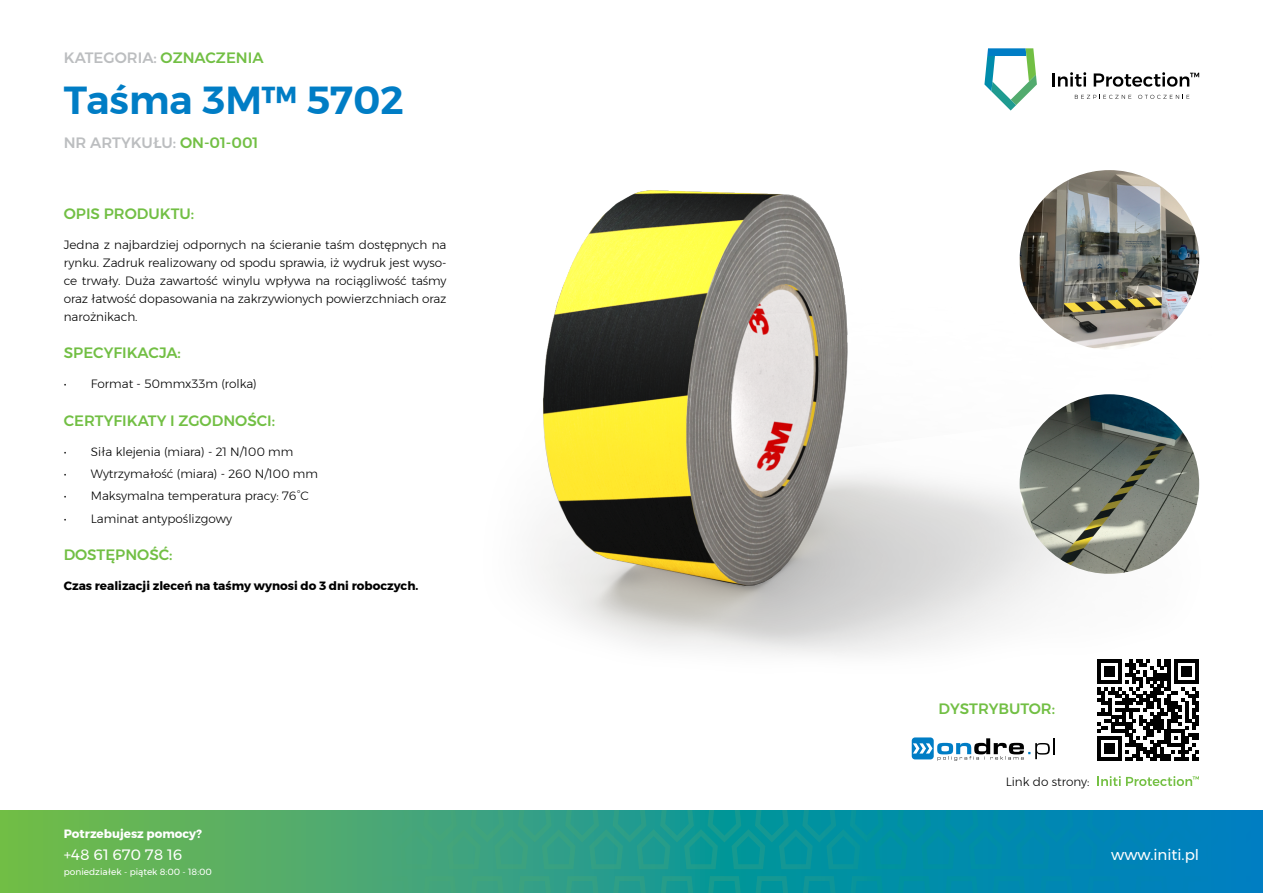
<style>
.page{position:relative;width:1263px;height:893px;background:#fff}
.page>*{position:absolute;margin:0;border:0;box-sizing:border-box;transform-origin:0 0}
.t1{font:600 39px "Montserrat";color:#007dc5}
.t2{font:500 15px "Montserrat";color:#72bf44}
.t3{font:500 15px "Montserrat";color:#bcbec0}
.t4{font:15px "Montserrat";color:#fff}
.t5{font:300 12px/18px "Montserrat";color:#000;text-align:justify}
.t6{font:700 12px "Montserrat";color:#000}
.t7{font:700 12px "Montserrat";color:#fff}
.t8{font:9px "Montserrat";color:#fff}
.s1{color:#72bf44}
</style>
<div class="page">
<svg style="left:0;top:810px;width:447px;height:83px;background:#5bb061"></svg>
<svg style="left:447px;top:810px;width:816px;height:83px;background:#10919f"></svg>
<hr style="left:1052px;top:73px;width:3px;height:14px;background:#000">
<svg style="left:1058px;top:72px;width:28px;height:15px"></svg>
<svg style="left:1094px;top:72px;width:105px;height:15px"></svg>
<svg style="left:1075px;top:95px;width:56px;height:4px"></svg>
<svg style="left:1138px;top:95px;width:51px;height:4px"></svg>
<svg style="left:984px;top:48px;width:53px;height:63px"></svg>
<img style="left:538px;top:170px;width:662px;height:485px">
<img style="left:1020px;top:170px;width:179px;height:180px;border-radius:89px">
<img style="left:1020px;top:394px;width:179px;height:180px;border-radius:90px">
<svg style="left:1097px;top:659px;width:102px;height:102px"></svg>
<svg style="left:1097px;top:776px;width:102px;height:10px"></svg>
<svg style="left:912px;top:737px;width:22px;height:22px"></svg>
<svg style="left:913px;top:738px;width:142px;height:23px"></svg>
<p class="t3" style="left:64px;top:46px;width:201px">KATEGORIA: <span class="s1">OZNACZENIA</span></p>
<h1 class="t1" style="left:64px;top:69px;width:342px">Taśma 3M™ 5702</h1>
<p class="t3" style="left:64px;top:131px;width:196px">NR ARTYKUŁU: <span class="s1">ON-01-001</span></p>
<p class="t2" style="left:64px;top:202px;width:132px">OPIS PRODUKTU:</p>
<p class="t5" style="left:64px;top:235px;width:384px">Jedna z najbardziej odpornych na ścieranie taśm dostępnych na rynku. Zadruk realizowany od spodu sprawia, iż wydruk jest wyso&shy;ce trwały. Duża zawartość winylu wpływa na rociągliwość taśmy oraz łatwość dopasowania na zakrzywionych powierzchniach oraz narożnikach.</p>
<p class="t2" style="left:64px;top:341px;width:119px">SPECYFIKACJA:</p>
<p class="t5" style="left:64px;top:375px;width:195px">• Format - 50mmx33m (rolka)</p>
<p class="t2" style="left:64px;top:409px;width:213px">CERTYFIKATY I ZGODNOŚCI:</p>
<p class="t5" style="left:64px;top:442px;width:231px">• Siła klejenia (miara) - 21 N/100 mm</p>
<p class="t5" style="left:64px;top:465px;width:256px">• Wytrzymałość (miara) - 260 N/100 mm</p>
<p class="t5" style="left:64px;top:487px;width:246px">• Maksymalna temperatura pracy: 76°C</p>
<p class="t5" style="left:64px;top:509px;width:170px">• Laminat antypoślizgowy</p>
<p class="t2" style="left:64px;top:543px;width:110px">DOSTĘPNOŚĆ:</p>
<p class="t6" style="left:64px;top:576px;width:356px">Czas realizacji zleceń na taśmy wynosi do 3 dni roboczych.</p>
<p class="t7" style="left:64px;top:824px;width:140px">Potrzebujesz pomocy?</p>
<p class="t4" style="left:64px;top:843px;width:120px">+48 61 670 78 16</p>
<p class="t8" style="left:64px;top:865px;width:150px">poniedziałek - piątek 8:00 - 18:00</p>
<p class="t2" style="left:938px;top:697px;width:118px">DYSTRYBUTOR:</p>
<p class="t5" style="left:1006px;top:773px;width:85px">Link do strony:</p>
<p class="t4" style="left:1111px;top:843px;width:89px">www.initi.pl</p>
</div>
